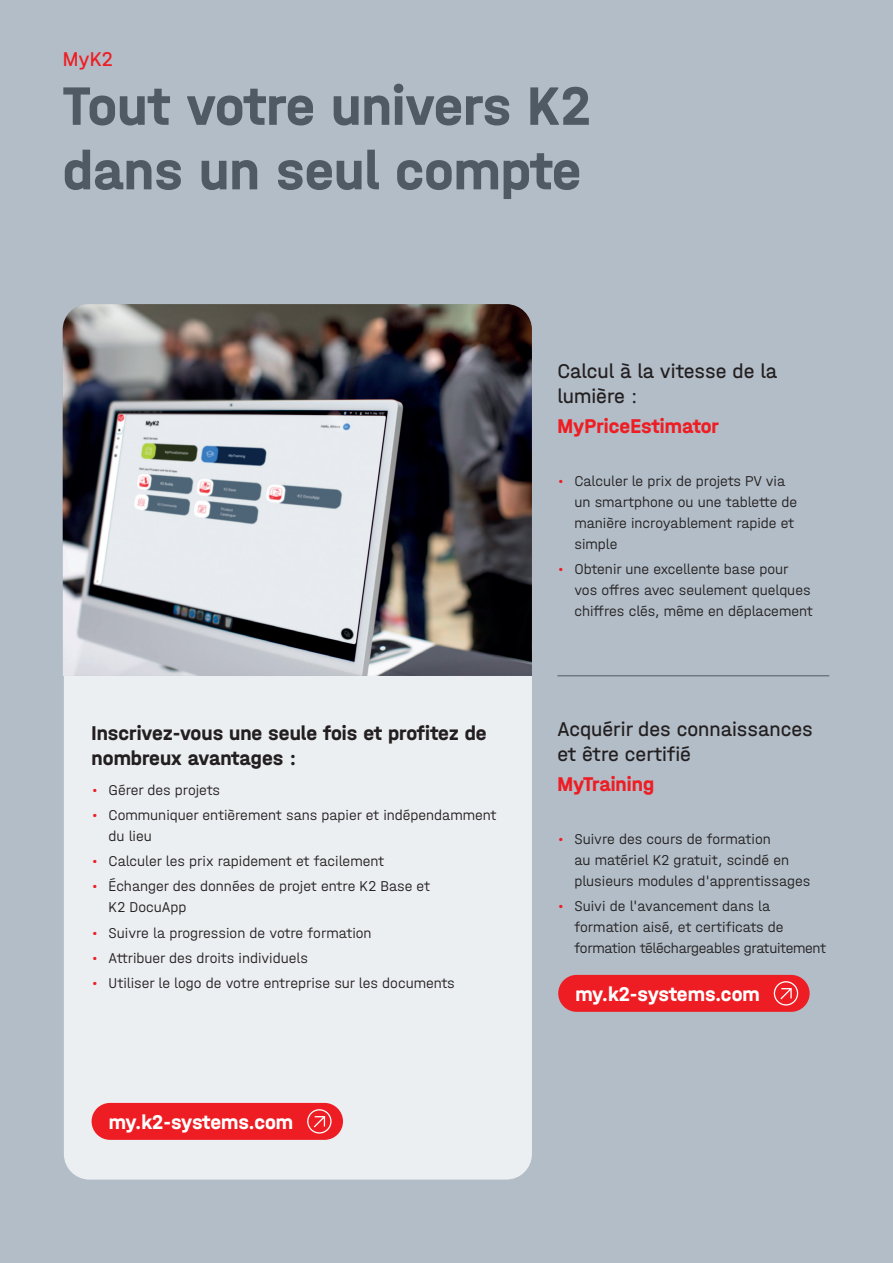
<style>
.page{position:relative;width:893px;height:1263px;background:#b2bdc7}
.page>*{position:absolute;margin:0;border:0;box-sizing:border-box;transform-origin:0 0}
.t1{font:57px/64.5px "K2 Halvar Mittelschrift Bold";color:#505a64}
.t2{font:21px/25.2px "K2 Halvar Mittelschrift Regular";color:#231f20}
.t3{font:21px/25.2px "K2 Halvar Mittelschrift Bold";color:#231f20}
.t4{font:21px "K2 Halvar Mittelschrift Bold";letter-spacing:-.01em;color:#fff}
.t5{font:21px "K2 Halvar Mittelschrift Bold";color:#ee1d23}
.t6{font:21px "K2 Halvar Mittelschrift Regular";color:#ee1d23}
.t7{font:15px/21px "K2 Halvar Mittelschrift Light";color:#231f20}
.s1{color:#ee1d23}
</style>
<div class="page">
<div style="left:64px;top:304px;width:468px;height:875px;background:#eceff2;border-radius:26px"></div>
<img style="left:63px;top:304px;width:469px;height:372px">
<hr style="left:557px;top:675px;width:272px;height:1px;background:#505a64">
<div style="left:558px;top:975px;width:252px;height:37px;background:#ee1d23;border-radius:18px"></div>
<svg style="left:774px;top:981px;width:24px;height:24px"></svg>
<div style="left:92px;top:1103px;width:251px;height:37px;background:#ee1d23;border-radius:18px"></div>
<svg style="left:307px;top:1109px;width:25px;height:24px"></svg>
<h2 class="t6" style="left:63px;top:46px;width:52px">MyK2</h2>
<h1 class="t1" style="left:63px;top:72px;width:529px">Tout votre univers K2 dans un seul compte</h1>
<h2 class="t2" style="left:557px;top:358px;width:221px">Calcul à la vitesse de la lumière :</h2>
<h2 class="t5" style="left:557px;top:413px;width:163px">MyPriceEstimator</h2>
<h2 class="t3" style="left:92px;top:720px;width:397px">Inscrivez-vous une seule fois et profitez de nombreux avantages :</h2>
<p class="t7" style="left:92px;top:779px;width:130px"><span class="s1">•</span> Gérer des projets</p>
<p class="t7" style="left:109px;top:804px;width:389px;text-indent:-17px"><span class="s1">•</span> Communiquer entièrement sans papier et indépendamment du lieu</p>
<p class="t7" style="left:92px;top:850px;width:294px"><span class="s1">•</span> Calculer les prix rapidement et facilement</p>
<p class="t7" style="left:109px;top:875px;width:323px;text-indent:-17px"><span class="s1">•</span> Échanger des données de projet entre K2 Base et<br>K2 DocuApp</p>
<p class="t7" style="left:92px;top:922px;width:282px"><span class="s1">•</span> Suivre la progression de votre formation</p>
<p class="t7" style="left:92px;top:947px;width:218px"><span class="s1">•</span> Attribuer des droits individuels</p>
<p class="t7" style="left:92px;top:972px;width:365px"><span class="s1">•</span> Utiliser le logo de votre entreprise sur les documents</p>
<h2 class="t4" style="left:109px;top:1109px;width:186px">my.k2-systems.com</h2>
<p class="t7" style="left:574px;top:470px;width:224px;text-indent:-17px"><span class="s1">•</span> Calculer le prix de projets PV via un smartphone ou une tablette de manière incroyablement rapide et simple</p>
<p class="t7" style="left:574px;top:558px;width:240px;text-indent:-17px"><span class="s1">•</span> Obtenir une excellente base pour vos offres avec seulement quelques chiffres clés, même en déplacement</p>
<h2 class="t2" style="left:557px;top:716px;width:257px">Acquérir des connaissances et être certifié</h2>
<h2 class="t5" style="left:557px;top:771px;width:98px">MyTraining</h2>
<p class="t7" style="left:574px;top:828px;width:237px;text-indent:-17px"><span class="s1">•</span> Suivre des cours de formation<br>au matériel K2 gratuit, scindé en plusieurs modules d'apprentissages</p>
<p class="t7" style="left:574px;top:895px;width:253px;text-indent:-17px"><span class="s1">•</span> Suivi de l'avancement dans la formation aisé, et certificats de formation téléchargeables gratuitement</p>
<h2 class="t4" style="left:575px;top:981px;width:186px">my.k2-systems.com</h2>
</div>
